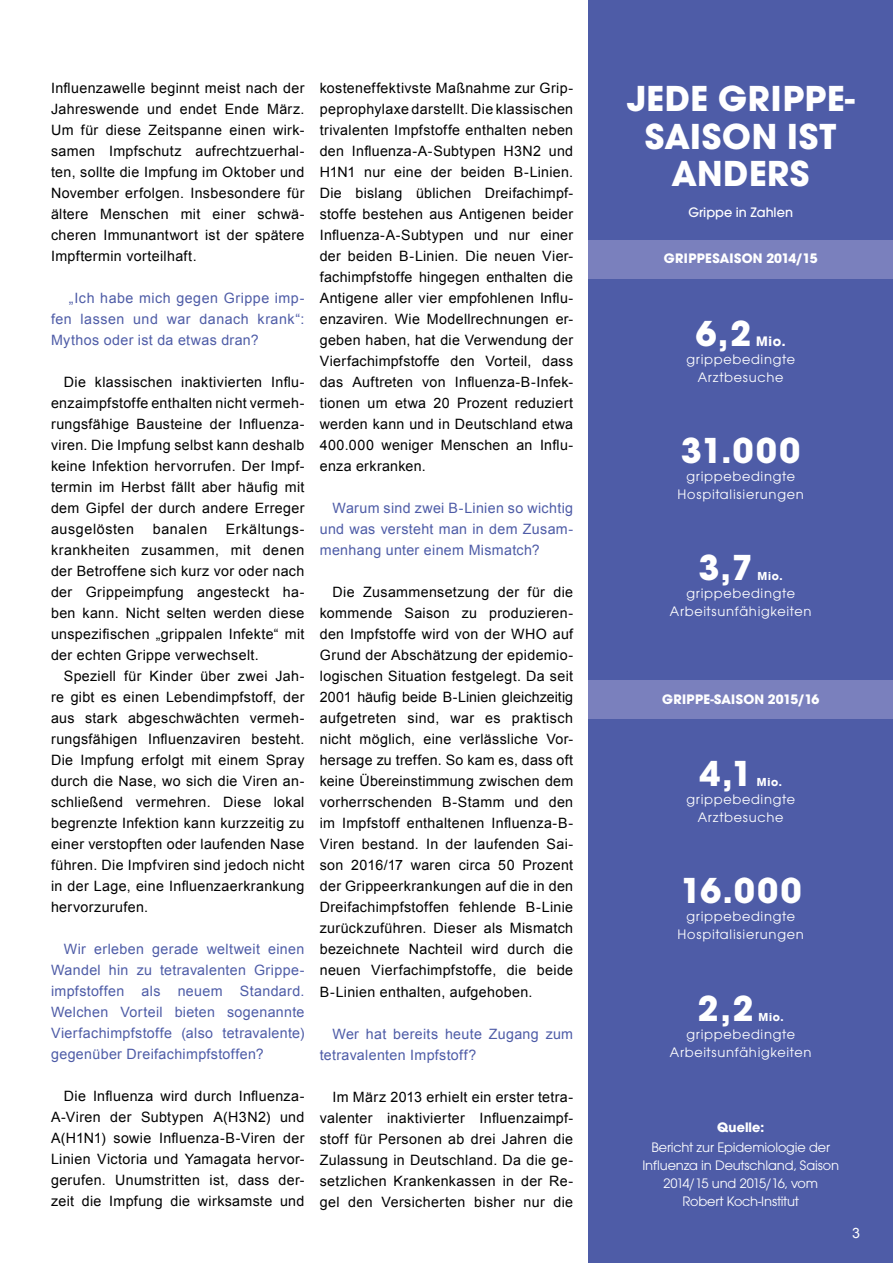
<style>
.page{position:relative;width:893px;height:1263px;background:#fff}
.page>*{position:absolute;margin:0;border:0;box-sizing:border-box;transform-origin:0 0}
.t1{font:700 37.5px/37.5px "Avalon";letter-spacing:.02em;color:#fff;text-align:center}
.t2{font:14.25px/21px "Arial";letter-spacing:.025em;color:#000;text-align:justify}
.t3{font:14.25px/21px "Arial";letter-spacing:.025em;color:#4e5ca7;text-align:justify}
.t4{font:14.25px/18px "Avalon";letter-spacing:.05em;color:#fff;text-align:center}
.t5{font:14.25px/18px "Avalon";letter-spacing:-.01em;color:#fff;text-align:center}
.t6{font:700 14.25px "Avalon";letter-spacing:.015em;color:#fff}
.t7{font:500 14.25px "Avalon";color:#fff}
.t8{font:14.25px "Arial";letter-spacing:.045em;color:#000}
.t9{font:14.25px "Arial";color:#fff}
.t10{font:700 12px "Avalon";letter-spacing:.06em;color:#fff}
</style>
<div class="page">
<div style="left:588px;top:0;width:305px;height:1263px;background:#4e5ca7"></div>
<div style="left:588px;top:240px;width:305px;height:38px;background:#7a80bd"></div>
<div style="left:588px;top:680px;width:305px;height:38px;background:#7a80bd"></div>
<p class="t2" style="left:51px;top:78px;width:255px">Influenzawelle beginnt meist nach der Jahreswende und endet Ende März.<br>Um für diese Zeitspanne einen wirk&shy;samen Impfschutz aufrechtzuerhal&shy;ten, sollte die Impfung im Oktober und November erfolgen. Insbesondere für ältere Menschen mit einer schwä&shy;cheren Immunantwort ist der spätere Impftermin vorteilhaft.</p>
<p class="t3" style="left:51px;top:288px;width:255px;text-indent:18px">„Ich habe mich gegen Grippe imp&shy;fen lassen und war danach krank“:<br>Mythos oder ist da etwas dran?</p>
<p class="t2" style="left:51px;top:372px;width:255px;text-indent:13px">Die klassischen inaktivierten Influ&shy;enzaimpfstoffe enthalten nicht vermeh&shy;rungsfähige Bausteine der Influenza&shy;viren. Die Impfung selbst kann deshalb keine Infektion hervorrufen. Der Impf&shy;termin im Herbst fällt aber häufig mit dem Gipfel der durch andere Erreger ausgelösten</p>
<p class="t2" style="left:51px;top:519px;width:255px;text-indent:175px">Erkältungs&shy;krankheiten zusammen, mit denen der Betroffene sich kurz vor oder nach der Grippeimpfung angesteckt ha&shy;ben kann. Nicht selten werden diese unspezifischen „grippalen Infekte“ mit der echten Grippe verwechselt.</p>
<p class="t2" style="left:51px;top:666px;width:255px;text-indent:13px">Speziell für Kinder über zwei Jah&shy;re gibt es einen Lebendimpfstoff, der aus stark abgeschwächten vermeh&shy;rungsfähigen Influenzaviren besteht.<br>Die Impfung erfolgt mit einem Spray durch die Nase, wo sich die Viren an&shy;schließend vermehren. Diese lokal begrenzte Infektion kann kurzzeitig zu einer verstopften oder laufenden Nase führen. Die Impfviren sind jedoch nicht in der Lage, eine Influenzaerkrankung hervorzurufen.</p>
<p class="t3" style="left:51px;top:939px;width:255px;text-indent:13px">Wir erleben gerade weltweit einen Wandel hin zu tetravalenten Grippe&shy;impfstoffen als neuem Standard.<br>Welchen Vorteil bieten sogenannte Vierfachimpfstoffe (also tetravalente) gegenüber Dreifachimpfstoffen?</p>
<p class="t2" style="left:51px;top:1086px;width:255px;text-indent:13px">Die Influenza wird durch Influenza-A-Viren der Subtypen A(H3N2) und A(H1N1) sowie Influenza-B-Viren der Linien Victoria und Yamagata hervor&shy;gerufen. Unumstritten ist, dass der&shy;zeit die Impfung die wirksamste und</p>
<p class="t8" style="left:153px;top:520px;width:56px">banalen</p>
<p class="t2" style="left:320px;top:78px;width:255px">kosteneffektivste Maßnahme zur Grip&shy;peprophylaxe darstellt. Die klassischen trivalenten Impfstoffe enthalten neben den Influenza-A-Subtypen H3N2 und H1N1 nur eine der beiden B-Linien.<br>Die bislang üblichen Dreifachimpf&shy;stoffe bestehen aus Antigenen beider Influenza-A-Subtypen und nur einer der beiden B-Linien. Die neuen Vier&shy;fachimpfstoffe hingegen enthalten die Antigene aller vier empfohlenen Influ&shy;enzaviren. Wie Modellrechnungen er&shy;geben haben, hat die Verwendung der Vierfachimpfstoffe den Vorteil, dass das Auftreten von Influenza-B-Infek&shy;tionen um etwa 20 Prozent reduziert werden kann und in Deutschland etwa 400.000 weniger Menschen an Influ&shy;enza erkranken.</p>
<p class="t3" style="left:320px;top:498px;width:255px;text-indent:13px">Warum sind zwei B-Linien so wichtig und was versteht man in dem Zusam&shy;menhang unter einem Mismatch?</p>
<p class="t2" style="left:320px;top:582px;width:255px;text-indent:13px">Die Zusammensetzung der für die kommende Saison zu produzieren&shy;den Impfstoffe wird von der WHO auf Grund der Abschätzung der epidemio&shy;logischen Situation festgelegt. Da seit 2001 häufig beide B-Linien gleichzeitig aufgetreten sind, war es praktisch nicht möglich, eine verlässliche Vor&shy;hersage zu treffen. So kam es, dass oft keine Übereinstimmung zwischen dem vorherrschenden B-Stamm und den im Impfstoff enthaltenen Influenza-B-Viren bestand. In der laufenden Sai&shy;son 2016/17 waren circa 50 Prozent der Grippeerkrankungen auf die in den Dreifachimpfstoffen fehlende B-Linie zurückzuführen. Dieser als Mismatch bezeichnete Nachteil wird durch die neuen Vierfachimpfstoffe, die beide B-Linien enthalten, aufgehoben.</p>
<p class="t3" style="left:320px;top:1023px;width:255px;text-indent:13px">Wer hat bereits heute Zugang zum tetravalenten Impfstoff?</p>
<p class="t2" style="left:320px;top:1086px;width:255px;text-indent:13px">Im März 2013 erhielt ein erster tetra&shy;valenter inaktivierter Influenzaimpf&shy;stoff für Personen ab drei Jahren die Zulassung in Deutschland. Da die ge&shy;setzlichen Krankenkassen in der Re&shy;gel den Versicherten bisher nur die</p>
<h1 class="t1" style="left:627px;top:79px;width:229px">JEDE GRIPPE-<br>SAISON IST<br>ANDERS</h1>
<p class="t7" style="left:688px;top:204px;width:106px">Grippe in Zahlen</p>
<p class="t6" style="left:664px;top:250px;width:155px">GRIPPESAISON 2014/15</p>
<h1 class="t1" style="left:696px;top:314px;width:57px">6,2</h1>
<p class="t6" style="left:756px;top:333px;width:31px">Mio.</p>
<p class="t4" style="left:686px;top:350px;width:110px">grippebedingte<br>Arztbesuche</p>
<h1 class="t1" style="left:681px;top:431px;width:120px">31.000</h1>
<p class="t4" style="left:678px;top:467px;width:128px">grippebedingte<br>Hospitalisierungen</p>
<h1 class="t1" style="left:699px;top:548px;width:55px">3,7</h1>
<p class="t10" style="left:758px;top:569px;width:27px">Mio.</p>
<p class="t4" style="left:670px;top:584px;width:143px">grippebedingte<br>Arbeitsunfähigkeiten</p>
<p class="t6" style="left:662px;top:690px;width:159px">GRIPPE-SAISON 2015/16</p>
<h1 class="t1" style="left:699px;top:755px;width:54px">4,1</h1>
<p class="t10" style="left:757px;top:775px;width:27px">Mio.</p>
<p class="t4" style="left:686px;top:791px;width:110px">grippebedingte<br>Arztbesuche</p>
<h1 class="t1" style="left:680px;top:872px;width:123px">16.000</h1>
<p class="t4" style="left:678px;top:908px;width:128px">grippebedingte<br>Hospitalisierungen</p>
<h1 class="t1" style="left:698px;top:989px;width:57px">2,2</h1>
<p class="t10" style="left:759px;top:1009px;width:27px">Mio.</p>
<p class="t4" style="left:670px;top:1025px;width:143px">grippebedingte<br>Arbeitsunfähigkeiten</p>
<p class="t6" style="left:717px;top:1119px;width:48px">Quelle:</p>
<p class="t5" style="left:642px;top:1138px;width:198px">Bericht zur Epidemiologie der<br>Influenza in Deutschland, Saison<br>2014/15 und 2015/16, vom<br>Robert Koch-Institut</p>
<p class="t9" style="left:852px;top:1223px;width:9px">3</p>
</div>
